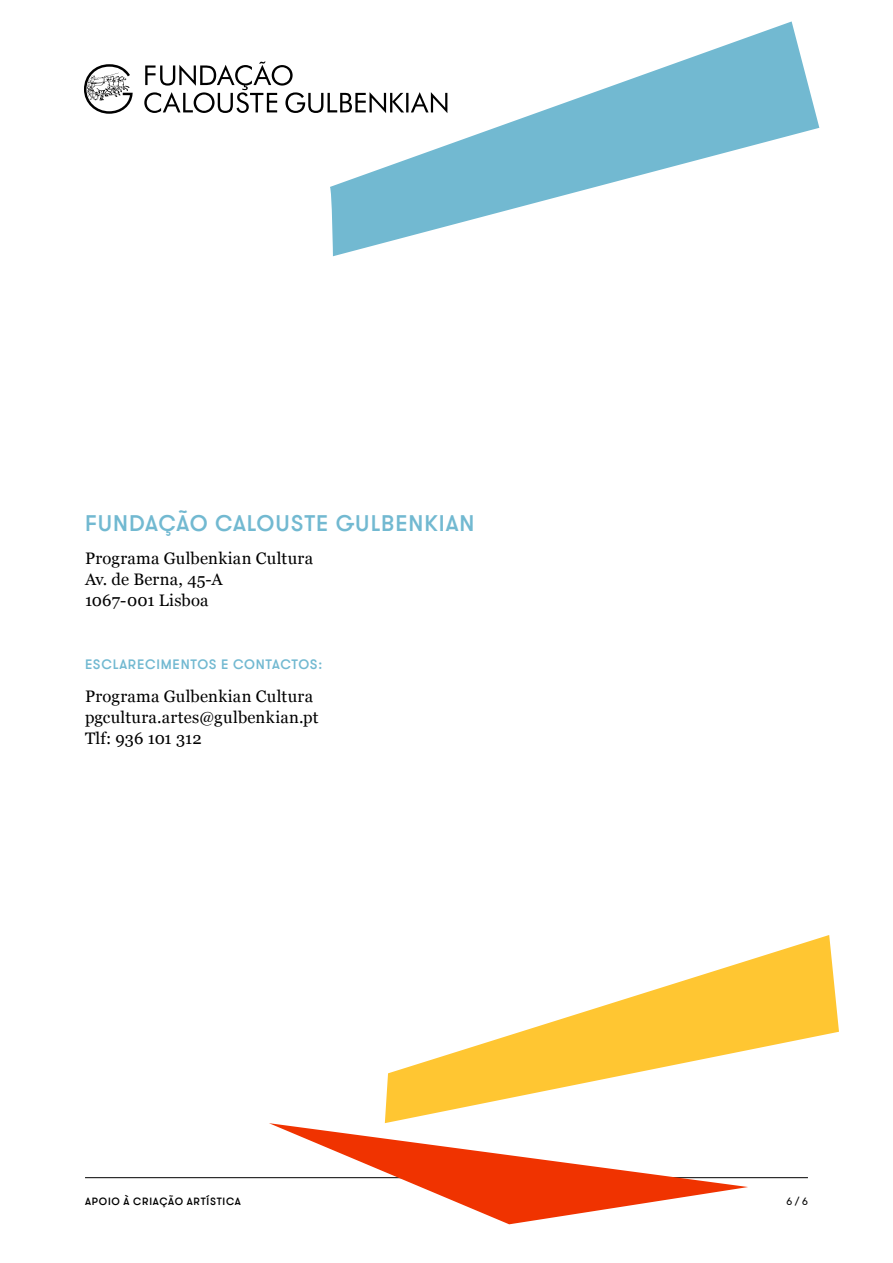
<style>
.page{position:relative;width:893px;height:1263px;background:#fff}
.page>*{position:absolute;margin:0;border:0;box-sizing:border-box;transform-origin:0 0}
.t1{font:500 22.5px "GT Walsheim";letter-spacing:.035em;color:#72b9d1}
.t2{font:16.65px/21px "Georgia";letter-spacing:.015em;color:#000}
.t3{font:500 13.65px "GT Walsheim";letter-spacing:.05em;color:#72b9d1}
.t4{font:500 10.5px "GT Walsheim";letter-spacing:.07em;color:#000}
.t5{font:10.5px "GT Walsheim";color:#000}
</style>
<div class="page">
<hr style="left:85px;top:1177px;width:723px;height:1px;background:#000">
<svg style="left:144px;top:61px;width:186px;height:52px"></svg>
<svg style="left:84px;top:64px;width:49px;height:50px"></svg>
<svg style="left:330px;top:21px;width:489px;height:235px"></svg>
<svg style="left:269px;top:1123px;width:479px;height:101px"></svg>
<svg style="left:385px;top:935px;width:454px;height:188px"></svg>
<h1 class="t1" style="left:85px;top:509px;width:391px">FUNDAÇÃO CALOUSTE GULBENKIAN</h1>
<p class="t2" style="left:85px;top:547px;width:230px">Programa Gulbenkian Cultura<br>Av. de Berna, 45-A<br>1067-001 Lisboa</p>
<p class="t3" style="left:85px;top:656px;width:239px">ESCLARECIMENTOS E CONTACTOS:</p>
<p class="t2" style="left:85px;top:685px;width:235px">Programa Gulbenkian Cultura pgcultura.artes@gulbenkian.pt<br>Tlf: 936 101 312</p>
<p class="t4" style="left:85px;top:1194px;width:157px">APOIO À CRIAÇÃO ARTÍSTICA</p>
<p class="t5" style="left:786px;top:1194px;width:23px">6 / 6</p>
</div>
